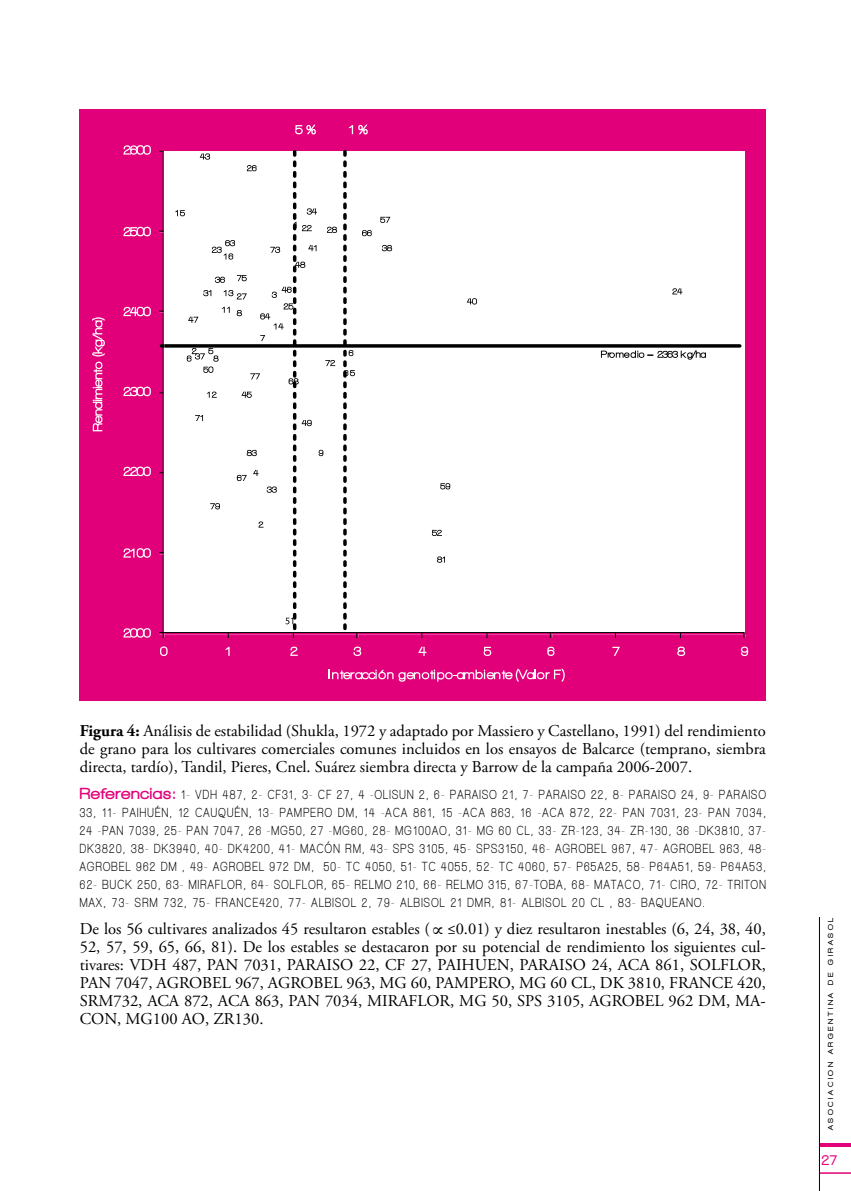
<style>
.page{position:relative;width:851px;height:1191px;background:#fff}
.page>*{position:absolute;margin:0;border:0;box-sizing:border-box;transform-origin:0 0}
.t1{font:16.5px/18px "Adobe Garamond Pro";color:#000;text-align:justify}
.t2{font:15px "Walkway Rounded";color:#e2007a}
.t3{font:700 condensed 13.5px/18px "Walkway";letter-spacing:.1em;color:#000;text-align:justify}
.t4{font:900 7.5px "Walkway";letter-spacing:.36em;color:#000}
.s1{font-weight:700}
.s2{font-weight:900;font-stretch:normal;font-size:16.5px;color:#e2007a}
</style>
<div class="page">
<hr style="left:819px;top:1144px;width:31px;height:3px;background:#e2007a">
<hr style="left:819px;top:917px;width:1px;height:274px;background:#000">
<hr style="left:819px;top:1172px;width:31px;height:1px;background:#e2007a">
<div style="left:80px;top:109px;width:685px;height:591px;background:#e2007a"></div>
<div style="left:163px;top:151px;width:581px;height:481px;background:#fff"></div>
<svg style="left:161px;top:344px;width:578px;height:4px;background:#222"></svg>
<hr style="left:163px;top:151px;width:1px;height:481px;background:#000">
<hr style="left:163px;top:632px;width:580px;height:1px;background:#000">
<svg style="left:160px;top:632px;width:4px;height:5px"></svg>
<svg style="left:672px;top:288px;width:10px;height:6px"></svg>
<svg style="left:466px;top:298px;width:11px;height:6px"></svg>
<svg style="left:440px;top:483px;width:10px;height:6px"></svg>
<svg style="left:437px;top:556px;width:8px;height:6px"></svg>
<svg style="left:432px;top:530px;width:10px;height:6px"></svg>
<svg style="left:380px;top:217px;width:10px;height:6px"></svg>
<svg style="left:382px;top:245px;width:10px;height:6px"></svg>
<svg style="left:343px;top:152px;width:29px;height:485px"></svg>
<svg style="left:175px;top:152px;width:162px;height:485px"></svg>
<svg style="left:123px;top:628px;width:28px;height:9px"></svg>
<svg style="left:123px;top:548px;width:28px;height:10px"></svg>
<svg style="left:123px;top:466px;width:28px;height:10px"></svg>
<svg style="left:123px;top:386px;width:28px;height:10px"></svg>
<svg style="left:123px;top:307px;width:28px;height:9px"></svg>
<svg style="left:123px;top:227px;width:28px;height:9px"></svg>
<svg style="left:123px;top:145px;width:28px;height:10px"></svg>
<svg style="left:160px;top:646px;width:7px;height:10px"></svg>
<svg style="left:225px;top:647px;width:4px;height:9px"></svg>
<svg style="left:290px;top:646px;width:8px;height:10px"></svg>
<svg style="left:353px;top:646px;width:8px;height:10px"></svg>
<svg style="left:418px;top:647px;width:8px;height:9px"></svg>
<svg style="left:483px;top:647px;width:8px;height:9px"></svg>
<svg style="left:547px;top:646px;width:7px;height:10px"></svg>
<svg style="left:612px;top:647px;width:8px;height:9px"></svg>
<svg style="left:677px;top:646px;width:8px;height:10px"></svg>
<svg style="left:741px;top:646px;width:7px;height:10px"></svg>
<svg style="left:328px;top:669px;width:236px;height:12px"></svg>
<svg style="left:348px;top:125px;width:20px;height:9px"></svg>
<svg style="left:295px;top:125px;width:21px;height:9px"></svg>
<svg style="left:601px;top:350px;width:104px;height:9px"></svg>
<svg style="left:92px;top:317px;width:13px;height:114px"></svg>
<p class="t1" style="left:80px;top:722px;width:687px"><span class="s1">Figura 4:</span> Análisis de estabilidad (Shukla, 1972 y adaptado por Massiero y Castellano, 1991) del rendimiento de grano para los cultivares comerciales comunes incluidos en los ensayos de Balcarce (temprano, siembra directa, tardío), Tandil, Pieres, Cnel. Suárez siembra directa y Barrow de la campaña 2006-2007.</p>
<p class="t3" style="left:80px;top:785px;width:303px"><span class="s2">Referencias:</span> 1- VDH 487, 2- CF31, 3- CF 27, 4 -OLISUN</p>
<p class="t3" style="left:419px;top:785px;width:67px">2, 6- PARAISO</p>
<p class="t3" style="left:502px;top:785px;width:73px">21, 7- PARAISO</p>
<p class="t3" style="left:591px;top:785px;width:74px">22, 8- PARAISO</p>
<p class="t3" style="left:681px;top:785px;width:74px">24, 9- PARAISO</p>
<p class="t3" style="left:80px;top:803px;width:239px">33, 11- PAIHUÉN, 12 CAUQUÉN, 13- PAMPERO</p>
<p class="t3" style="left:80px;top:803px;width:687px;text-indent:258px">DM , 14 -ACA 861, 15 -ACA 863, 16 -ACA 872, 22- PAN 7031, 23- PAN 7034, 24 -PAN 7039, 25- PAN 7047, 26 -MG50, 27 -MG60, 28- MG100AO, 31- MG 60 CL, 33- ZR-123, 34- ZR-130, 36 -DK3810, 37- DK3820, 38- DK3940, 40- DK4200, 41- MACÓN RM , 43- SPS 3105, 45- SPS3150, 46- AGROBEL 967, 47- AGROBEL 963, 48- AGROBEL 962 DM , 49- AGROBEL 972 DM , 50- TC 4050, 51- TC 4055, 52- TC 4060, 57- P65A25, 58- P64A51, 59- P64A53, 62- BUCK 250, 63- MIRAFLOR , 64- SOLFLOR , 65- RELMO</p>
<p class="t3" style="left:397px;top:875px;width:58px">210, 66- RELMO</p>
<p class="t3" style="left:488px;top:875px;width:190px">315, 67-TOBA, 68- MATACO, 71- CIRO</p>
<p class="t3" style="left:697px;top:875px;width:38px">, 72- TRITON</p>
<p class="t3" style="left:80px;top:893px;width:64px">MAX, 73- SRM</p>
<p class="t3" style="left:163px;top:893px;width:176px">732, 75- FRANCE420, 77- ALBISOL</p>
<p class="t3" style="left:362px;top:893px;width:67px">2, 79- ALBISOL</p>
<p class="t3" style="left:450px;top:893px;width:99px">21 DMR, 81- ALBISOL</p>
<p class="t3" style="left:572px;top:893px;width:134px">20 CL , 83- BAQUEANO .</p>
<p class="t1" style="left:80px;top:920px;width:687px">De los 56 cultivares analizados 45 resultaron estables (∝ ≤0.01) y diez resultaron inestables (6, 24, 38, 40, 52, 57, 59, 65, 66, 81). De los estables se destacaron por su potencial de rendimiento los siguientes cul&shy;tivares: VDH 487, PAN 7031, PARAISO 22, CF 27, PAIHUEN, PARAISO 24, ACA 861, SOLFLOR, PAN 7047, AGROBEL 967, AGROBEL 963, MG 60, PAMPERO, MG 60 CL, DK 3810, FRANCE 420, SRM732, ACA 872, ACA 863, PAN 7034, MIRAFLOR, MG 50, SPS 3105, AGROBEL 962 DM, MA-CON, MG100 AO, ZR130.</p>
<p class="t4" style="left:826px;top:1130px;width:214px;rotate:-90deg">ASOCIACION ARGENTINA DE GIRASOL</p>
<p class="t2" style="left:820px;top:1152px;width:9px">27</p>
</div>
